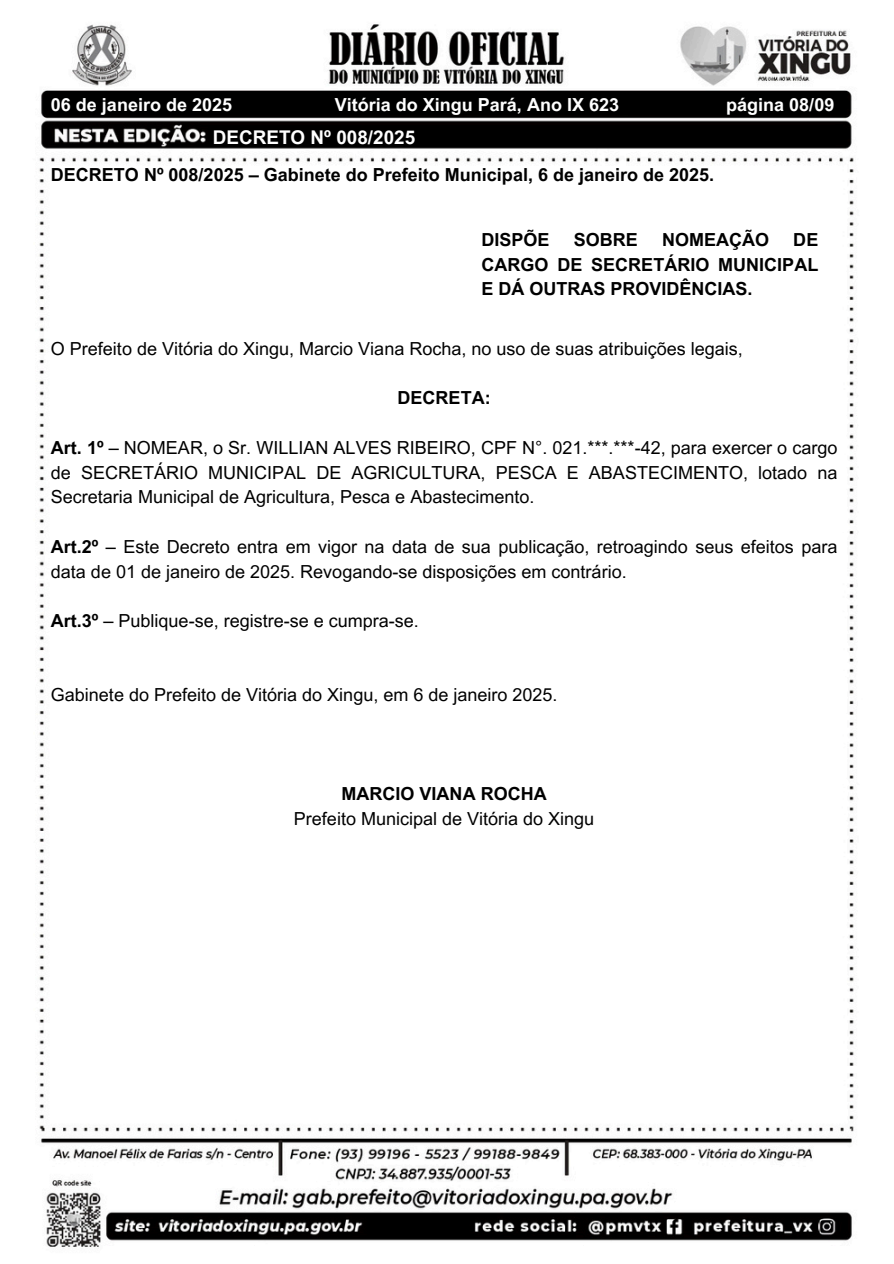
<style>
.page{position:relative;width:894px;height:1264px;background:#fff}
.page>*{position:absolute;margin:0;border:0;box-sizing:border-box;transform-origin:0 0}
.t1{font:700 18.9px "Arial MT Pro";color:#fff}
.t2{font:18px/24.8px "Arial MT Pro";color:#000;text-align:justify}
.t3{font:700 18px/24.8px "Arial MT Pro";color:#000;text-align:justify}
.t4{font:700 18px "Arial MT Pro";color:#fff}
.s1{font-weight:700}
</style>
<div class="page">
<img style="left:39px;top:24px;width:815px;height:1223px">
<div style="left:342px;top:94px;width:483px;height:21px;background:#000"></div>
<p class="t4" style="left:51px;top:98px;width:183px">06 de janeiro de 2025</p>
<p class="t4" style="left:335px;top:98px;width:286px">Vitória do Xingu Pará, Ano IX 623</p>
<p class="t4" style="left:726px;top:98px;width:110px">página 08/09</p>
<p class="t1" style="left:213px;top:130px;width:204px">DECRETO Nº 008/2025</p>
<p class="t3" style="left:51px;top:165px;width:664px">DECRETO Nº 008/2025 – Gabinete do Prefeito Municipal, 6 de janeiro de 2025.</p>
<p class="t3" style="left:481px;top:229px;width:70px">DISPÕE</p>
<p class="t3" style="left:573px;top:229px;width:66px">SOBRE</p>
<p class="t3" style="left:661px;top:229px;width:108px">NOMEAÇÃO</p>
<p class="t3" style="left:481px;top:229px;width:338px;text-indent:312px">DE CARGO DE SECRETÁRIO MUNICIPAL E DÁ OUTRAS PROVIDÊNCIAS.</p>
<h2 class="t2" style="left:51px;top:338px;width:693px">O Prefeito de Vitória do Xingu, Marcio Viana Rocha, no uso de suas atribuições legais,</h2>
<h2 class="t3" style="left:397px;top:388px;width:94px">DECRETA:</h2>
<h2 class="t2" style="left:51px;top:437px;width:787px"><span class="s1">Art. 1º</span> – NOMEAR, o Sr. WILLIAN ALVES RIBEIRO, CPF N°. 021.***.***-42, para exercer o cargo de SECRETÁRIO MUNICIPAL DE AGRICULTURA, PESCA E ABASTECIMENTO, lotado na Secretaria Municipal de Agricultura, Pesca e Abastecimento.</h2>
<h1 class="t2" style="left:51px;top:536px;width:787px"><span class="s1">Art.2º</span> – Este Decreto entra em vigor na data de sua publicação, retroagindo seus efeitos para data de 01 de janeiro de 2025. Revogando-se disposições em contrário.</h1>
<h2 class="t2" style="left:51px;top:610px;width:369px"><span class="s1">Art.3º</span> – Publique-se, registre-se e cumpra-se.</h2>
<p class="t2" style="left:51px;top:685px;width:508px">Gabinete do Prefeito de Vitória do Xingu, em 6 de janeiro 2025.</p>
<h1 class="t3" style="left:341px;top:784px;width:206px">MARCIO VIANA ROCHA</h1>
<p class="t2" style="left:294px;top:808px;width:302px">Prefeito Municipal de Vitória do Xingu</p>
</div>
